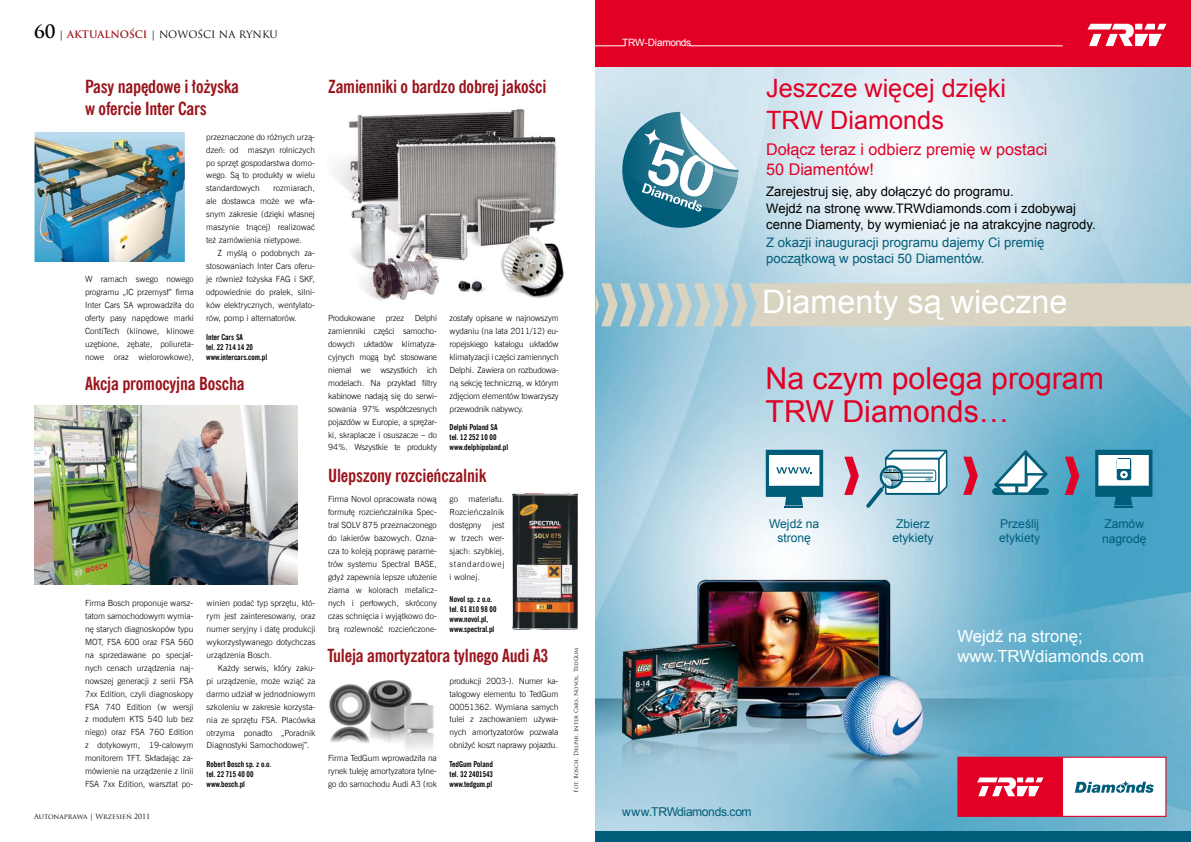
<style>
.page{position:relative;width:1191px;height:842px;background:#fff}
.page>*{position:absolute;margin:0;border:0;box-sizing:border-box;transform-origin:0 0}
.t1{font:32.3px "Arial";color:#fff}
.t2{font:30.3px/33.3px "Arial";color:#e20025}
.t3{font:25.2px/31.3px "Arial";color:#e20025}
.t4{font:700 18px/22px "News Goth Cn EU";letter-spacing:-.01em;color:#9a141c}
.t5{font:16.7px/20.1px "Arial";color:#fff}
.t6{font:16.2px/20.2px "Arial";color:#e20025}
.t7{font:13.1px/16.2px "Arial";color:#000}
.t8{font:13.1px/16.2px "Arial";color:#005d79}
.t9{font:12.1px/14.5px "Arial";color:#005d79;text-align:center}
.t10{font:12.1px "Arial";letter-spacing:-.03em;color:#005d79}
.t11{font:12.1px/14.5px "Arial";color:#005e81}
.t12{font:10.1px "Arial";letter-spacing:-.03em;color:#fff}
.t13{font:10px "Trajan Pro";color:#000}
.t14{font:8.5px/13px "News Goth Lt EU";color:#000;text-align:justify}
.t15{font:700 8px/10px "News Goth Cn EU";color:#000}
.t16{font:7px "Trajan Pro";color:#000}
.t17{font:5.5px "Trajan Pro";color:#000}
.s1{font-weight:700;font-size:18px}
.s2{font-weight:700;color:#9a141c}
</style>
<div class="page">
<img style="left:595px;top:67px;width:596px;height:764px">
<div style="left:595px;top:0;width:596px;height:67px;background:#e20025"></div>
<div style="left:595px;top:831px;width:596px;height:11px;background:#005d79"></div>
<svg style="left:1087px;top:24px;width:79px;height:22px"></svg>
<svg style="left:957px;top:757px;width:209px;height:60px"></svg>
<svg style="left:595px;top:283px;width:596px;height:43px;background:#ced0c5"></svg>
<svg style="left:622px;top:112px;width:116px;height:116px"></svg>
<hr style="left:690px;top:46px;width:372px;height:1px;background:#fff">
<hr style="left:595px;top:46px;width:30px;height:1px;background:#fff">
<svg style="left:844px;top:457px;width:15px;height:38px"></svg>
<svg style="left:963px;top:457px;width:14px;height:38px"></svg>
<svg style="left:1064px;top:457px;width:15px;height:38px"></svg>
<svg style="left:766px;top:450px;width:57px;height:58px"></svg>
<svg style="left:866px;top:450px;width:81px;height:58px"></svg>
<div style="left:992px;top:488px;width:57px;height:7px;background:#035e7a;border-radius:3px"></div>
<svg style="left:994px;top:450px;width:54px;height:43px"></svg>
<svg style="left:1095px;top:450px;width:57px;height:58px"></svg>
<img style="left:336px;top:109px;width:228px;height:192px">
<img style="left:329px;top:680px;width:105px;height:70px">
<img style="left:34px;top:406px;width:264px;height:178px">
<img style="left:34px;top:133px;width:150px;height:129px">
<img style="left:513px;top:492px;width:64px;height:137px">
<p class="t13" style="left:34px;top:28px;width:245px"><span class="s1">60</span> | <span class="s2">AKTUALNOŚCI</span> | NOWOŚCI NA RYNKU</p>
<h3 class="t4" style="left:85px;top:75px;width:155px">Pasy napędowe i łożyska w ofercie Inter Cars</h3>
<p class="t14" style="left:206px;top:130px;width:110px">przeznaczone do różnych urzą&shy;dzeń: od maszyn rolniczych po sprzęt gospodarstwa domo&shy;wego. Są to produkty w wielu standardowych</p>
<p class="t14" style="left:206px;top:182px;width:110px;text-indent:67px">rozmiarach, ale dostawca może we wła&shy;snym zakresie (dzięki własnej maszynie tnącej) realizować też zamówienia nietypowe.</p>
<p class="t14" style="left:206px;top:247px;width:110px;text-indent:11px">Z myślą o podobnych za&shy;stosowaniach Inter Cars oferu&shy;je również łożyska FAG i SKF, odpowiednie do pralek, silni&shy;ków elektrycznych, wentylato&shy;rów, pomp i alternatorów.</p>
<p class="t15" style="left:206px;top:332px;width:62px">Inter Cars SA<br>tel. 22 714 14 20 www.intercars.com.pl</p>
<p class="t14" style="left:85px;top:273px;width:110px">W ramach swego nowego programu „IC przemysł” firma Inter Cars SA wprowadziła do oferty pasy napędowe marki ContiTech (klinowe, klinowe uzębione, zębate, poliureta&shy;nowe oraz wielorowkowe),</p>
<h3 class="t4" style="left:85px;top:373px;width:161px">Akcja promocyjna Boscha</h3>
<p class="t14" style="left:85px;top:596px;width:110px">Firma Bosch proponuje warsz&shy;tatom samochodowym wymia&shy;nę starych diagnoskopów typu MOT, FSA 600 oraz FSA 560 na sprzedawane po specjal&shy;nych cenach urządzenia naj&shy;nowszej generacji z serii FSA 7xx Edition, czyli diagnoskopy FSA 740 Edition (w wersji z modułem KTS 540 lub bez niego) oraz FSA 760 Edition z dotykowym, 19-calowym monitorem TFT. Składając za&shy;mówienie na urządzenie z linii FSA 7xx Edition, warsztat po-</p>
<p class="t14" style="left:207px;top:596px;width:110px">winien podać typ sprzętu, któ&shy;rym jest zainteresowany, oraz numer seryjny i datę produkcji wykorzystywanego dotychczas urządzenia Bosch.</p>
<p class="t14" style="left:207px;top:661px;width:110px;text-indent:11px">Każdy serwis, który zaku&shy;pi urządzenie, może wziąć za darmo udział w jednodniowym szkoleniu w zakresie korzysta&shy;nia ze sprzętu FSA. Placówka otrzyma ponadto „Poradnik Diagnostyki Samochodowej”.</p>
<p class="t15" style="left:207px;top:759px;width:66px">Robert Bosch sp. z o.o. tel. 22 715 40 00 www.bosch.pl</p>
<p class="t16" style="left:34px;top:812px;width:118px">Autonaprawa | Wrzesień 2011</p>
<h3 class="t4" style="left:328px;top:75px;width:220px">Zamienniki o bardzo dobrej jakości</h3>
<p class="t14" style="left:328px;top:312px;width:110px;text-indent:86px">Delphi zamienniki części samocho&shy;dowych układów klimatyza&shy;cyjnych mogą być stosowane niemal we wszystkich ich modelach. Na przykład filtry kabinowe nadają się do serwi&shy;sowania 97% współczesnych pojazdów w Europie, a sprężar&shy;ki, skraplacze i osuszacze – do 94%. Wszystkie te produkty</p>
<p class="t14" style="left:449px;top:312px;width:111px">zostały opisane w najnowszym wydaniu (na lata 2011/12) eu&shy;ropejskiego katalogu układów klimatyzacji i części zamiennych Delphi. Zawiera on rozbudowa&shy;ną sekcję techniczną, w którym zdjęciom elementów towarzyszy przewodnik nabywcy.</p>
<p class="t14" style="left:328px;top:312px;width:48px">Produkowane</p>
<p class="t14" style="left:386px;top:312px;width:20px">przez</p>
<p class="t15" style="left:449px;top:422px;width:60px">Delphi Poland SA tel. 12 252 10 00 www.delphipoland.pl</p>
<h3 class="t4" style="left:328px;top:465px;width:160px">Ulepszony rozcieńczalnik</h3>
<p class="t14" style="left:449px;top:493px;width:10px">go</p>
<p class="t14" style="left:328px;top:493px;width:110px">Firma Novol opracowała nową formułę rozcieńczalnika Spec&shy;tral SOLV 875 przeznaczonego do lakierów bazowych. Ozna&shy;cza to koleją poprawę parame&shy;trów systemu Spectral BASE, gdyż zapewnia lepsze ułożenie ziarna w kolorach metalicz&shy;nych i perłowych, skrócony czas schnięcia i wyjątkowo do&shy;brą rozlewność rozcieńczone-</p>
<p class="t14" style="left:449px;top:493px;width:56px;text-indent:19px">materiału.<br>Rozcieńczalnik dostępny</p>
<p class="t14" style="left:449px;top:519px;width:56px;text-indent:43px">jest w trzech wer&shy;sjach: szybkiej, standardowej i wolnej.</p>
<p class="t15" style="left:449px;top:594px;width:48px">Novol sp. z o.o. tel. 61 810 98 00 www.novol.pl, www.spectral.pl</p>
<h3 class="t4" style="left:328px;top:645px;width:222px">Tuleja amortyzatora tylnego Audi A3</h3>
<p class="t14" style="left:449px;top:674px;width:110px">produkcji 2003-). Numer ka&shy;talogowy elementu to TedGum 00051362. Wymiana samych tulei z zachowaniem używa&shy;nych amortyzatorów pozwala obniżyć koszt naprawy pojazdu.</p>
<p class="t15" style="left:449px;top:759px;width:45px;text-align:justify">TedGum Poland tel. 32 2401543 www.tedgum.pl</p>
<p class="t14" style="left:328px;top:752px;width:110px">Firma TedGum wprowadziła na rynek tuleję amortyzatora tylne&shy;go do samochodu Audi A3 (rok</p>
<p class="t17" style="left:572px;top:793px;width:147px;rotate:-90deg">Fot. Bosch, Delphi, Inter Cars, Novol, TedGum</p>
<p class="t12" style="left:622px;top:35px;width:70px">TRW-Diamonds</p>
<h3 class="t3" style="left:766px;top:73px;width:241px">Jeszcze więcej dzięki<br>TRW Diamonds</h3>
<h3 class="t6" style="left:766px;top:139px;width:283px">Dołącz teraz i odbierz premię w postaci<br>50 Diamentów!</h3>
<h3 class="t7" style="left:766px;top:184px;width:331px">Zarejestruj się, aby dołączyć do programu.<br>Wejdź na stronę www.TRWdiamonds.com i zdobywaj cenne Diamenty, by wymieniać je na atrakcyjne nagrody.</h3>
<h3 class="t8" style="left:766px;top:234px;width:279px">Z okazji inauguracji programu dajemy Ci premię początkową w postaci 50 Diamentów.</h3>
<h1 class="t1" style="left:762px;top:280px;width:307px">Diamenty są wieczne</h1>
<h2 class="t2" style="left:765px;top:362px;width:340px">Na czym polega program<br>TRW Diamonds…</h2>
<h3 class="t9" style="left:769px;top:516px;width:52px">Wejdź na stronę</h3>
<h3 class="t9" style="left:892px;top:517px;width:43px">Zbierz etykiety</h3>
<h3 class="t11" style="left:999px;top:517px;width:43px">Prześlij etykiety</h3>
<h3 class="t9" style="left:1102px;top:517px;width:46px;text-align:left">Zamów nagrodę</h3>
<h3 class="t5" style="left:957px;top:627px;width:188px">Wejdź na stronę; www.TRWdiamonds.com</h3>
<h3 class="t10" style="left:622px;top:804px;width:131px">www.TRWdiamonds.com</h3>
</div>
